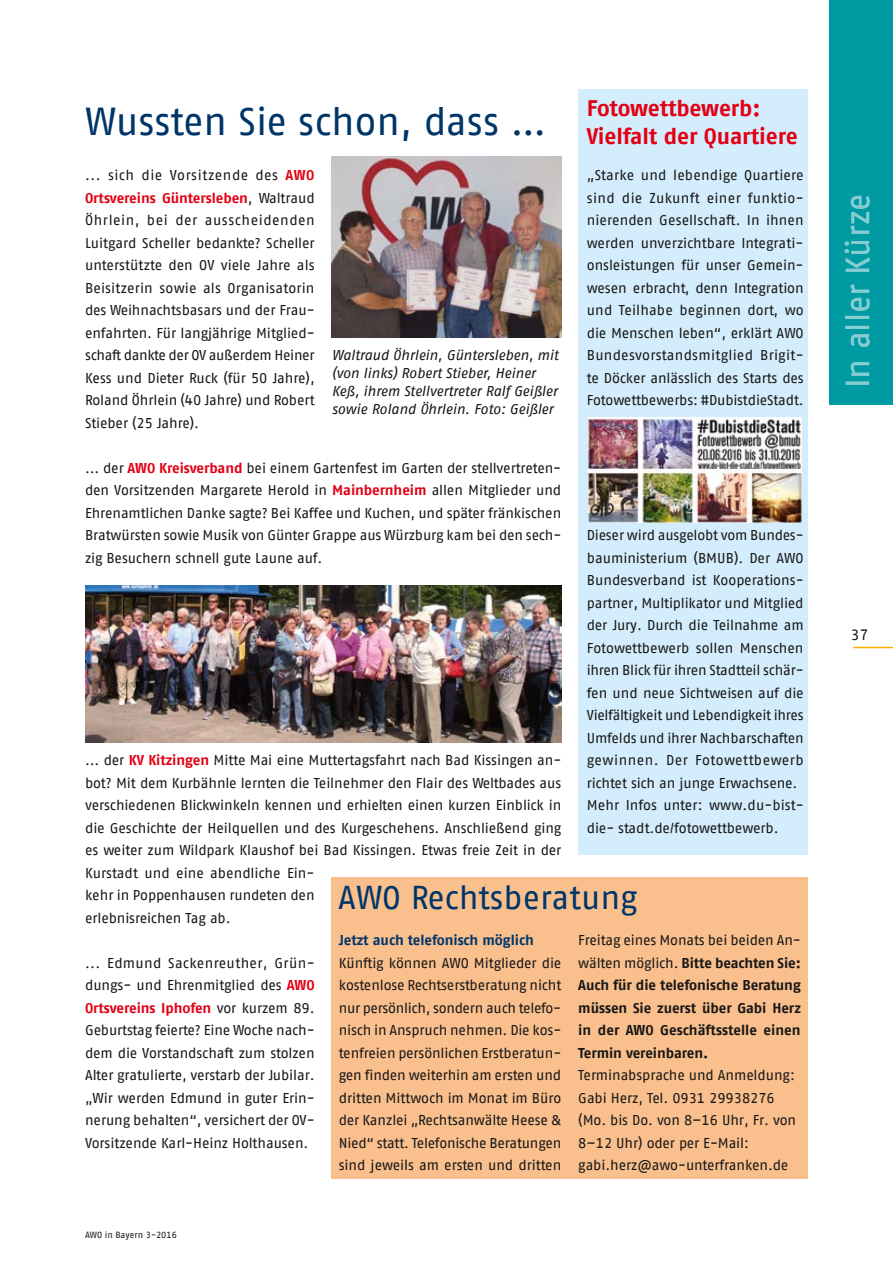
<style>
.page{position:relative;width:893px;height:1263px;background:#fff}
.page>*{position:absolute;margin:0;border:0;box-sizing:border-box;transform-origin:0 0}
.t1{font:39px "AWO Fago Office";color:#003568}
.t2{font:33px "AWO Fago Office";color:#003568}
.t3{font:33px "AWO Fago Office";color:#86cdd2}
.t4{font:700 22.5px/28.5px "AWO Fago Office";letter-spacing:-.01em;color:#e30015}
.t5{font:15px "AWO Fago Office";color:#181716}
.t6{font:14.25px/22.5px "AWO Fago Office";letter-spacing:-.005em;color:#181716;text-align:justify}
.t7{font:700 14.25px/22.5px "AWO Fago Office";color:#181716;text-align:justify}
.t8{font:italic 14.25px/18px "AWO Fago Office";letter-spacing:-.01em;color:#181716}
.t9{font:700 14.25px "AWO Fago Office";letter-spacing:-.005em;color:#003568}
.t10{font:9px "AWO Fago Office";color:#181716}
.s1{font-weight:700;color:#e30015}
.s2{font-weight:400}
</style>
<div class="page">
<hr style="left:853px;top:647px;width:40px;height:1px;background:#f9b000">
<div style="left:829px;top:0;width:64px;height:405px;background:#009aa3"></div>
<div style="left:332px;top:877px;width:476px;height:302px;background:#f9bf8d"></div>
<div style="left:578px;top:89px;width:230px;height:766px;background:#d4edfc"></div>
<img style="left:332px;top:157px;width:229px;height:181px">
<img style="left:85px;top:585px;width:476px;height:157px">
<img style="left:588px;top:418px;width:214px;height:105px">
<h3 class="t4" style="left:587px;top:93px;width:212px">Fotowettbewerb:<br>Vielfalt der Quartiere</h3>
<p class="t6" style="left:587px;top:164px;width:218px">„Starke und lebendige Quartiere sind die Zukunft einer funktio&shy;nierenden Gesellschaft. In ihnen werden unverzichtbare Integrati&shy;onsleistungen für unser Gemein&shy;wesen erbracht, denn Integration und Teilhabe beginnen dort, wo die Menschen leben“, erklärt AWO Bundesvorstandsmitglied Brigit&shy;te Döcker anlässlich des Starts des Fotowettbewerbs: #DubistdieStadt.</p>
<h1 class="t1" style="left:85px;top:99px;width:463px">Wussten Sie schon, dass …</h1>
<p class="t6" style="left:85px;top:164px;width:231px">... sich die Vorsitzende des <span class="s1">AWO Ortsvereins Güntersleben</span>, Waltraud Öhrlein, bei der ausscheidenden Luitgard Scheller bedankte? Scheller unterstützte den OV viele Jahre als Beisitzerin sowie als Organisatorin des Weihnachtsbasars und der Frau&shy;enfahrten. Für langjährige Mitglied&shy;schaft dankte der OV außerdem Heiner Kess und Dieter Ruck (für 50 Jahre), Roland Öhrlein (40 Jahre) und Robert Stieber (25 Jahre).</p>
<p class="t6" style="left:85px;top:456px;width:478px">... der <span class="s1">AWO Kreisverband</span> bei einem Gartenfest im Garten der stellvertreten&shy;den Vorsitzenden Margarete Herold in <span class="s1">Mainbernheim</span> allen Mitglieder und Ehrenamtlichen Danke sagte? Bei Kaffee und Kuchen, und später fränkischen Bratwürsten sowie Musik von Günter Grappe aus Würzburg kam bei den sech&shy;zig Besuchern schnell gute Laune auf.</p>
<p class="t8" style="left:332px;top:346px;width:228px">Waltraud Öhrlein, Güntersleben, mit (von links) Robert Stieber, Heiner Keß, ihrem Stellvertreter Ralf Geißler sowie Roland Öhrlein. Foto: Geißler</p>
<p class="t6" style="left:587px;top:524px;width:218px;text-align:left">Dieser wird ausgelobt vom Bundes&shy;bauministerium (BMUB). Der AWO Bundesverband ist Kooperations&shy;partner, Multiplikator und Mitglied der Jury. Durch die Teilnahme am Fotowettbewerb sollen Menschen ihren Blick für ihren Stadtteil schär&shy;fen und neue Sichtweisen auf die Vielfältigkeit und Lebendigkeit ihres Umfelds und ihrer Nachbarschaften gewinnen. Der Fotowettbewerb richtet sich an junge Erwachsene.<br>Mehr Infos unter: www.du-bist&shy;die- stadt.de/fotowettbewerb.</p>
<p class="t6" style="left:85px;top:749px;width:478px;text-align:left">... der <span class="s1">KV Kitzingen</span> Mitte Mai eine Muttertagsfahrt nach Bad Kissingen an&shy;bot? Mit dem Kurbähnle lernten die Teilnehmer den Flair des Weltbades aus verschiedenen Blickwinkeln kennen und erhielten einen kurzen Einblick in die Geschichte der Heilquellen und des Kurgeschehens. Anschließend ging es weiter zum Wildpark Klaushof bei Bad Kissingen. Etwas freie Zeit in der Kurstadt und eine abendliche Ein-<br>kehr in Poppenhausen rundeten den<br>erlebnisreichen Tag ab.</p>
<p class="t6" style="left:85px;top:951px;width:231px">... Edmund Sackenreuther, Grün&shy;dungs- und Ehrenmitglied des <span class="s1">AWO Ortsvereins Iphofen</span> vor kurzem 89.<br>Geburtstag feierte? Eine Woche nach&shy;dem die Vorstandschaft zum stolzen Alter gratulierte, verstarb der Jubilar. „Wir werden Edmund in guter Erin&shy;nerung behalten“, versichert der OV-Vorsitzende Karl-Heinz Holthausen.</p>
<h2 class="t2" style="left:338px;top:878px;width:301px">AWO Rechtsberatung</h2>
<p class="t9" style="left:339px;top:932px;width:196px">Jetzt auch telefonisch möglich</p>
<p class="t6" style="left:339px;top:951px;width:224px">Künftig können AWO Mitglieder die kostenlose Rechtserstberatung nicht nur persönlich, sondern auch telefo&shy;nisch in Anspruch nehmen. Die kos&shy;tenfreien persönlichen Erstberatun&shy;gen finden weiterhin am ersten und dritten Mittwoch im Monat im Büro der Kanzlei „Rechtsanwälte Heese &amp; Nied“ statt. Telefonische Beratungen sind jeweils am ersten und dritten</p>
<p class="t7" style="left:578px;top:929px;width:224px"><span class="s2">Freitag eines Monats bei beiden An&shy;wälten möglich.</span> Bitte beachten Sie:<br>Auch für die telefonische Beratung müssen Sie zuerst über Gabi Herz in der AWO Geschäftsstelle einen Termin vereinbaren.</p>
<p class="t6" style="left:578px;top:1064px;width:219px;text-align:left">Terminabsprache und Anmeldung:<br>Gabi Herz, Tel. 0931 29938276 (Mo. bis Do. von 8–16 Uhr, Fr. von<br>8–12 Uhr) oder per E-Mail: gabi.herz@awo-unterfranken.de</p>
<p class="t10" style="left:85px;top:1230px;width:93px">AWO in Bayern 3-2016</p>
<h2 class="t3" style="left:839px;top:388px;width:196px;rotate:-90deg">In aller Kürze</h2>
<p class="t5" style="left:851px;top:626px;width:19px">37</p>
</div>
